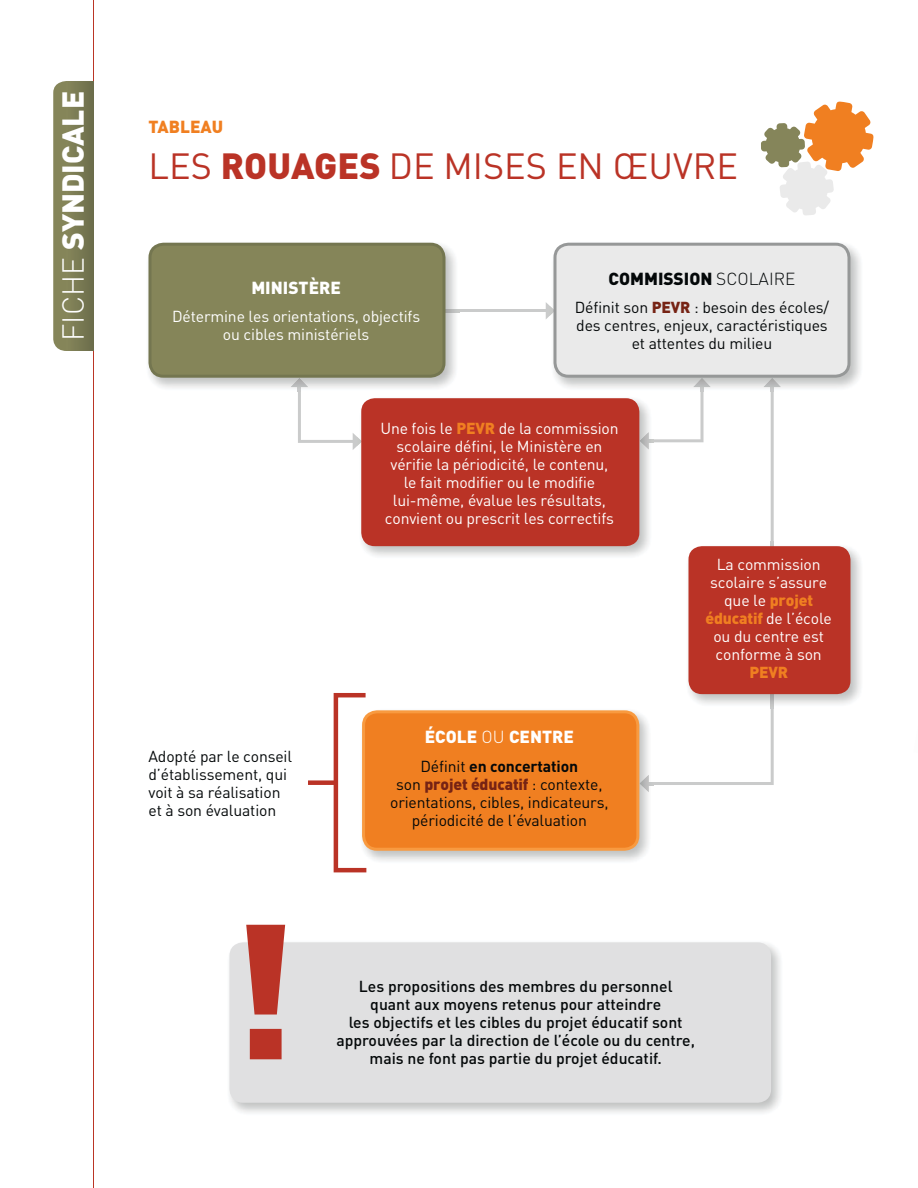
<style>
.page{position:relative;width:918px;height:1188px;background:#fff}
.page>*{position:absolute;margin:0;border:0;box-sizing:border-box;transform-origin:0 0}
.t1{font:36px "DIN";color:#ba3326}
.t2{font:900 30px "DIN";color:#fff}
.t3{font:900 17.25px "DIN";color:#fff}
.t4{font:900 17.25px "DIN";color:#040809}
.t5{font:900 17.25px "DIN";color:#f07f21}
.t6{font:15.75px/18px "DIN";letter-spacing:-.01em;color:#fff;text-align:center}
.t7{font:15.75px/18px "DIN";letter-spacing:-.01em;color:#040809;text-align:center}
.t8{font:500 15.75px/18px "DIN";color:#040809;text-align:center}
.t9{font:900 15.75px "DIN";color:#f07f21}
.s1{font-weight:300}
.s2{font-weight:900}
.s3{font-weight:900;color:#762314}
.s4{font-weight:900;color:#f07f21}
.s5{font-weight:700}
</style>
<div class="page">
<img style="left:93px;top:0;width:1px;height:81px">
<img style="left:93px;top:351px;width:1px;height:837px">
<svg style="left:53px;top:81px;width:14px;height:270px;background:#89895e"></svg>
<div style="left:67px;top:81px;width:27px;height:270px;background:#787952"></div>
<div style="left:230px;top:942px;width:541px;height:161px;background:#e0e0e1;border-radius:14px"></div>
<hr style="left:446px;top:309px;width:102px;height:3px;background:#cacbcb">
<svg style="left:653px;top:392px;width:121px;height:393px"></svg>
<img style="left:361px;top:398px;width:293px;height:162px">
<div style="left:361px;top:398px;width:278px;height:148px;background:#ba3326;border-radius:14px"></div>
<img style="left:684px;top:542px;width:177px;height:166px">
<img style="left:771px;top:542px;width:3px;height:166px">
<div style="left:689px;top:546px;width:162px;height:148px;background:#ba3326;border-radius:14px"></div>
<img style="left:148px;top:242px;width:312px;height:146px">
<svg style="left:291px;top:378px;width:71px;height:72px"></svg>
<img style="left:291px;top:378px;width:17px;height:9px">
<img style="left:446px;top:309px;width:14px;height:3px">
<div style="left:150px;top:244px;width:294px;height:132px;background:#858559;border-radius:14px"></div>
<div style="left:148px;top:243px;width:298px;height:135px;border:3px solid #747650;border-radius:14px"></div>
<svg style="left:546px;top:302px;width:8px;height:18px"></svg>
<svg style="left:639px;top:378px;width:72px;height:72px"></svg>
<img style="left:693px;top:378px;width:18px;height:9px">
<svg style="left:763px;top:387px;width:18px;height:5px"></svg>
<img style="left:763px;top:378px;width:18px;height:9px">
<div style="left:555px;top:244px;width:294px;height:132px;background:#eaeaea;border-radius:14px"></div>
<div style="left:554px;top:243px;width:297px;height:135px;border:3px solid #969898;border-radius:14px"></div>
<img style="left:371px;top:712px;width:278px;height:149px">
<svg style="left:649px;top:782px;width:4px;height:4px"></svg>
<img style="left:639px;top:775px;width:10px;height:17px">
<div style="left:364px;top:712px;width:274px;height:137px;background:#f07f21;border-radius:14px"></div>
<div style="left:362px;top:710px;width:277px;height:141px;border:3px solid #f89a40;border-radius:14px"></div>
<svg style="left:761px;top:101px;width:113px;height:114px"></svg>
<svg style="left:333px;top:693px;width:38px;height:180px"></svg>
<div style="left:308px;top:780px;width:27px;height:5px;background:#ba3326"></div>
<svg style="left:246px;top:925px;width:39px;height:134px"></svg>
<h2 class="t2" style="left:62px;top:341px;width:251px;rotate:-90deg"><span class="s1">FICHE</span> SYNDICALE</h2>
<p class="t5" style="left:149px;top:121px;width:76px">TABLEAU</p>
<h1 class="t1" style="left:149px;top:154px;width:591px">LES <span class="s2">ROUAGES</span> DE MISES EN ŒUVRE</h1>
<p class="t3" style="left:251px;top:281px;width:91px">MINISTÈRE</p>
<p class="t6" style="left:172px;top:310px;width:250px">Détermine les orientations, objectifs ou cibles ministériels</p>
<p class="t4" style="left:609px;top:272px;width:188px">COMMISSION <span class="s1">SCOLAIRE</span></p>
<p class="t7" style="left:575px;top:301px;width:256px">Définit son <span class="s3">PEVR</span> : besoin des écoles/ des centres, enjeux, caractéristiques et attentes du milieu</p>
<p class="t7" style="left:149px;top:749px;width:145px;text-align:left">Adopté par le conseil d’établissement, qui voit à sa réalisation et à son évaluation</p>
<p class="t6" style="left:380px;top:421px;width:240px">Une fois le <span class="s4">PEVR</span> de la commission scolaire défini, le Ministère en vérifie la périodicité, le contenu,<br>le fait modifier ou le modifie lui-même, évalue les résultats, convient ou prescrit les correctifs</p>
<p class="t3" style="left:425px;top:731px;width:151px">ÉCOLE <span class="s1">OU</span> CENTRE</p>
<p class="t7" style="left:390px;top:759px;width:220px">Définit <span class="s5">en concertation<br></span>son <span class="s3">projet éducatif</span> : contexte, orientations, cibles, indicateurs, périodicité de l’évaluation</p>
<p class="t6" style="left:705px;top:557px;width:128px">La commission scolaire s’assure que le <span class="s4">projet éducatif</span> de l’école ou du centre est conforme à son</p>
<p class="t9" style="left:749px;top:666px;width:40px">PEVR</p>
<p class="t8" style="left:336px;top:979px;width:360px">Les propositions des membres du personnel<br>quant aux moyens retenus pour atteindre<br>les objectifs et les cibles du projet éducatif sont approuvées par la direction de l’école ou du centre, mais ne font pas partie du projet éducatif.</p>
</div>
